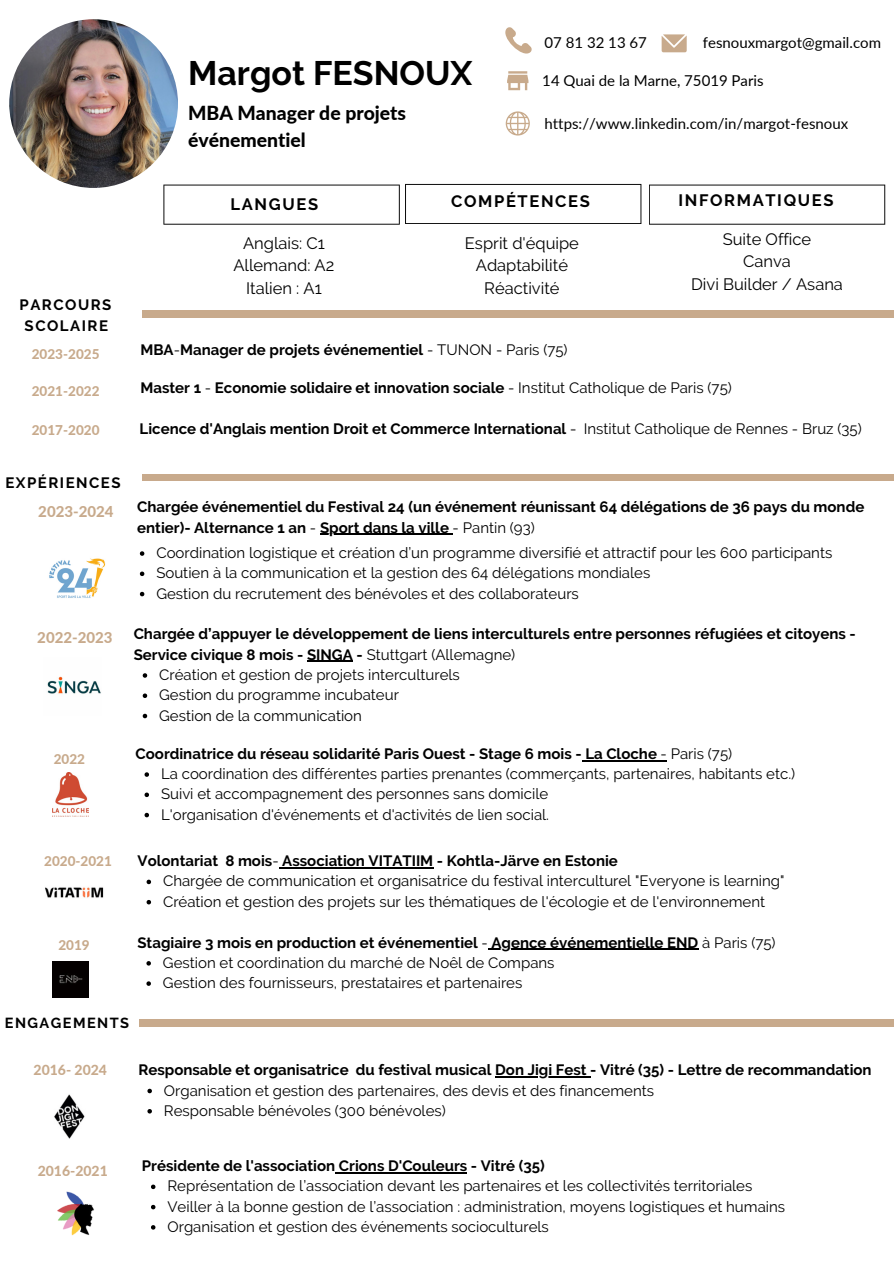
<style>
.page{position:relative;width:894px;height:1264px;background:#fff}
.page>*{position:absolute;margin:0;border:0;box-sizing:border-box;transform-origin:0 0}
.t1{font:700 33.9px "Raleway";color:#000}
.t2{font:800 19.35px/27px "Lato";color:#000}
.t3{font:16.5px/22.5px "Raleway";color:#000;text-align:center}
.t4{font:700 16.5px "Raleway";letter-spacing:.1em;color:#000}
.t5{font:15px/20.2px "Raleway";color:#000}
.t6{font:700 15px/20.2px "Raleway";color:#000}
.t7{font:15px "Lato";color:#000}
.t8{font:700 15px/20.2px "Raleway";letter-spacing:.1em;color:#000;text-align:center}
.t9{font:800 15px "Lato";color:#c8aa8c}
.t10{font:700 14.55px "Raleway";letter-spacing:.1em;color:#000}
.t11{font:800 13.95px "Lato";color:#c8aa8c}
.t12{font:800 13.5px "Lato";color:#c8aa8c}
.s1{font-weight:400}
.s2{color:#706f6f}
</style>
<div class="page">
<svg style="left:661px;top:34px;width:25px;height:18px"></svg>
<svg style="left:505px;top:111px;width:24px;height:24px"></svg>
<img style="left:9px;top:19px;width:169px;height:169px;border-radius:50%">
<div style="left:142px;top:310px;width:751px;height:7px;background:#c8aa8c"></div>
<svg style="left:507px;top:71px;width:21px;height:19px"></svg>
<div style="left:139px;top:1019px;width:754px;height:7px;background:#c8aa8c"></div>
<div style="left:142px;top:475px;width:751px;height:5px;background:#c8aa8c"></div>
<svg style="left:405px;top:184px;width:236px;height:40px"></svg>
<svg style="left:505px;top:27px;width:26px;height:27px"></svg>
<img style="left:57px;top:1191px;width:37px;height:44px">
<img style="left:54px;top:1094px;width:31px;height:45px">
<img style="left:45px;top:887px;width:59px;height:11px">
<img style="left:52px;top:772px;width:36px;height:44px">
<img style="left:47px;top:676px;width:54px;height:18px">
<svg style="left:163px;top:184px;width:236px;height:41px"></svg>
<svg style="left:649px;top:184px;width:236px;height:41px"></svg>
<img style="left:53px;top:961px;width:36px;height:36px">
<img style="left:49px;top:558px;width:57px;height:40px">
<hr style="left:278px;top:867px;width:155px;height:1px;background:#000">
<svg style="left:146px;top:879px;width:5px;height:5px"></svg>
<svg style="left:146px;top:900px;width:5px;height:4px"></svg>
<hr style="left:335px;top:1172px;width:132px;height:1px;background:#000">
<svg style="left:151px;top:1184px;width:4px;height:5px"></svg>
<svg style="left:151px;top:1204px;width:4px;height:5px"></svg>
<svg style="left:151px;top:1225px;width:4px;height:4px"></svg>
<hr style="left:495px;top:1076px;width:95px;height:1px;background:#000">
<svg style="left:147px;top:1088px;width:5px;height:5px"></svg>
<svg style="left:147px;top:1109px;width:5px;height:4px"></svg>
<hr style="left:581px;top:760px;width:79px;height:1px;background:#000">
<svg style="left:144px;top:772px;width:5px;height:4px"></svg>
<svg style="left:144px;top:792px;width:5px;height:5px"></svg>
<svg style="left:144px;top:812px;width:5px;height:5px"></svg>
<hr style="left:307px;top:661px;width:46px;height:1px;background:#000">
<svg style="left:143px;top:673px;width:4px;height:4px"></svg>
<svg style="left:143px;top:693px;width:4px;height:5px"></svg>
<svg style="left:143px;top:713px;width:4px;height:5px"></svg>
<hr style="left:487px;top:948px;width:211px;height:1px;background:#000">
<svg style="left:146px;top:961px;width:5px;height:4px"></svg>
<svg style="left:146px;top:981px;width:5px;height:4px"></svg>
<hr style="left:320px;top:534px;width:132px;height:1px;background:#000">
<svg style="left:140px;top:551px;width:4px;height:5px"></svg>
<svg style="left:140px;top:571px;width:4px;height:5px"></svg>
<svg style="left:140px;top:592px;width:4px;height:4px"></svg>
<h3 class="t1" style="left:188px;top:53px;width:286px">Margot FESNOUX</h3>
<h3 class="t2" style="left:188px;top:99px;width:219px">MBA Manager de projets événementiel</h3>
<p class="t7" style="left:544px;top:34px;width:104px">07 81 32 13 67</p>
<h5 class="t7" style="left:702px;top:34px;width:180px">fesnouxmargot@gmail.com</h5>
<h3 class="t7" style="left:542px;top:71px;width:223px">14 Quai de la Marne, 75019 Paris</h3>
<h5 class="t7" style="left:544px;top:114px;width:305px">https://www.linkedin.com/in/margot-fesnoux</h5>
<h5 class="t4" style="left:230px;top:194px;width:89px">LANGUES</h5>
<p class="t4" style="left:451px;top:192px;width:140px">COMPÉTENCES</p>
<p class="t4" style="left:678px;top:190px;width:156px">INFORMATIQUES</p>
<h5 class="t8" style="left:20px;top:295px;width:93px">PARCOURS<br>SCOLAIRE</h5>
<p class="t12" style="left:32px;top:345px;width:69px">2023-2025</p>
<p class="t3" style="left:233px;top:232px;width:102px">Anglais: C1<br>Allemand: A2<br>Italien : A1</p>
<p class="t3" style="left:691px;top:227px;width:153px">Suite Office<br>Canva<br>Divi Builder / Asana</p>
<p class="t3" style="left:465px;top:232px;width:115px">Esprit d'équipe<br>Adaptabilité<br>Réactivité</p>
<p class="t6" style="left:140px;top:339px;width:428px">MBA<span class="s1">-</span>Manager de projets événementiel <span class="s1">- TUNON - Paris (75)</span></p>
<h5 class="t12" style="left:32px;top:382px;width:69px">2021-2022</h5>
<p class="t6" style="left:140px;top:377px;width:592px">Master 1 <span class="s1">-</span> Economie solidaire et innovation sociale <span class="s1">- Institut Catholique de Paris (75)</span></p>
<h5 class="t12" style="left:32px;top:421px;width:69px">2017-2020</h5>
<h3 class="t6" style="left:140px;top:418px;width:723px">Licence d'Anglais mention Droit et Commerce International <span class="s2">-</span> <span class="s1">Institut Catholique de Rennes - Bruz (35)</span></h3>
<h3 class="t8" style="left:5px;top:472px;width:117px">EXPÉRIENCES</h3>
<h4 class="t9" style="left:38px;top:502px;width:77px">2023-2024</h4>
<p class="t6" style="left:137px;top:497px;width:728px">Chargée événementiel du Festival 24 (un événement réunissant 64 délégations de 36 pays du monde entier)- Alternance 1 an <span class="s1">-</span> Sport dans la ville <span class="s1">- Pantin (93)</span></p>
<p class="t5" style="left:156px;top:542px;width:677px">Coordination logistique et création d’un programme diversifié et attractif pour les 600 participants</p>
<h4 class="t5" style="left:156px;top:563px;width:495px">Soutien à la communication et la gestion des 64 délégations mondiales</h4>
<p class="t5" style="left:156px;top:583px;width:424px">Gestion du recrutement des bénévoles et des collaborateurs</p>
<p class="t9" style="left:37px;top:628px;width:77px">2022-2023</p>
<p class="t6" style="left:134px;top:624px;width:723px">Chargée d’appuyer le développement de liens interculturels entre personnes réfugiées et citoyens -<br>Service civique 8 mois - SINGA - <span class="s1">Stuttgart (Allemagne)</span></p>
<h5 class="t5" style="left:159px;top:664px;width:302px">Création et gestion de projets interculturels</h5>
<p class="t5" style="left:159px;top:684px;width:241px">Gestion du programme incubateur</p>
<p class="t5" style="left:159px;top:705px;width:204px">Gestion de la communication</p>
<p class="t12" style="left:54px;top:751px;width:33px">2022</p>
<p class="t6" style="left:135px;top:743px;width:598px">Coordinatrice du réseau solidarité Paris Ouest - Stage 6 mois - La Cloche <span class="s1">- Paris (75)</span></p>
<p class="t5" style="left:161px;top:763px;width:635px">La coordination des différentes parties prenantes (commerçants, partenaires, habitants etc.)</p>
<p class="t5" style="left:161px;top:784px;width:388px">Suivi et accompagnement des personnes sans domicile</p>
<h5 class="t5" style="left:161px;top:804px;width:389px">L'organisation d'événements et d'activités de lien social.</h5>
<p class="t12" style="left:44px;top:852px;width:69px">2020-2021</p>
<p class="t12" style="left:58px;top:936px;width:33px">2019</p>
<h5 class="t6" style="left:137px;top:850px;width:481px">Volontariat 8 mois<span class="s1">-</span> Association VITATIIM - Kohtla-Järve en Estonie</h5>
<h5 class="t5" style="left:163px;top:871px;width:622px">Chargée de communication et organisatrice du festival interculturel "Everyone is learning"</h5>
<h3 class="t5" style="left:163px;top:891px;width:603px">Création et gestion des projets sur les thématiques de l'écologie et de l'environnement</h3>
<p class="t6" style="left:137px;top:932px;width:639px">Stagiaire 3 mois en production et événementiel <span class="s1">-</span> Agence événementielle END <span class="s1">à Paris (75)</span></p>
<p class="t5" style="left:163px;top:952px;width:393px">Gestion et coordination du marché de Noêl de Compans<br>Gestion des fournisseurs, prestataires et partenaires</p>
<p class="t10" style="left:5px;top:1014px;width:126px">ENGAGEMENTS</p>
<h5 class="t11" style="left:34px;top:1061px;width:75px">2016- 2024</h5>
<h3 class="t6" style="left:138px;top:1059px;width:734px">Responsable et organisatrice du festival musical Don Jigi Fest - Vitré (35) - Lettre de recommandation</h3>
<p class="t5" style="left:164px;top:1080px;width:491px">Organisation et gestion des partenaires, des devis et des financements<br>Responsable bénévoles (300 bénévoles)</p>
<p class="t11" style="left:38px;top:1161px;width:71px">2016-2021</p>
<p class="t6" style="left:142px;top:1155px;width:404px">Présidente de l'association Crions D'Couleurs - Vitré (35)</p>
<h5 class="t5" style="left:167px;top:1175px;width:586px">Représentation de l’association devant les partenaires et les collectivités territoriales</h5>
<p class="t5" style="left:167px;top:1196px;width:619px">Veiller à la bonne gestion de l’association : administration, moyens logistiques et humains</p>
<p class="t5" style="left:167px;top:1216px;width:383px">Organisation et gestion des événements socioculturels</p>
</div>
